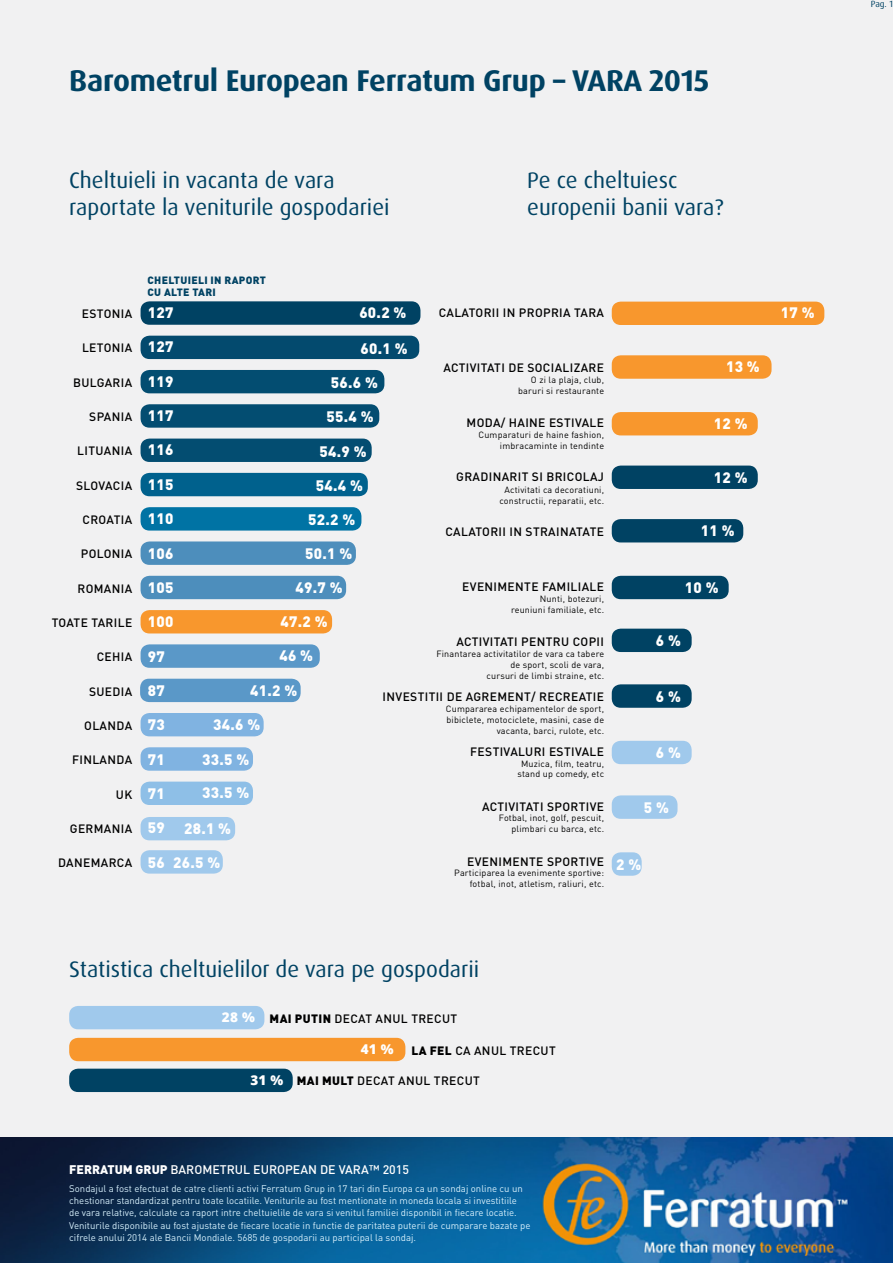
<style>
.page{position:relative;width:893px;height:1263px;background:#f1f1f2}
.page>*{position:absolute;margin:0;border:0;box-sizing:border-box;transform-origin:0 0}
.t1{font:700 30px "Dax Pro";letter-spacing:-.01em;color:#004263}
.t2{font:22.5px/27px "Dax Pro";color:#004263}
.t3{font:900 15px "DINOT";letter-spacing:.02em;color:#fff}
.t4{font:800 13.5px "Open Sans";color:#fff}
.t5{font:500 12.3px "DINOT";color:#fff}
.t6{font:500 12px "DINOT";letter-spacing:.03em;color:#000}
.t7{font:900 10.5px/12.6px "DINOT";letter-spacing:.03em;color:#004263}
.t8{font:9.6px/12.3px "DINOT";color:#d7f0fc}
.t9{font:9px/10.9px "DINOT";letter-spacing:.02em;color:#000;text-align:right}
.t10{font:9px "Dax Pro";color:#004263}
.s1{font-weight:900}
</style>
<div class="page">
<img style="left:0;top:1137px;width:893px;height:126px">
<div style="left:141px;top:301px;width:279px;height:24px;background:#004263;border-radius:9px"></div>
<div style="left:141px;top:336px;width:278px;height:23px;background:#034a6e;border-radius:9px"></div>
<div style="left:141px;top:370px;width:243px;height:23px;background:#034d71;border-radius:9px"></div>
<div style="left:141px;top:404px;width:238px;height:24px;background:#034d71;border-radius:9px"></div>
<div style="left:141px;top:439px;width:231px;height:23px;background:#034d71;border-radius:9px"></div>
<div style="left:141px;top:473px;width:227px;height:23px;background:#00618d;border-radius:9px"></div>
<div style="left:141px;top:507px;width:220px;height:24px;background:#0073a4;border-radius:9px"></div>
<div style="left:141px;top:541px;width:215px;height:24px;background:#4d8ebc;border-radius:9px"></div>
<div style="left:141px;top:576px;width:205px;height:23px;background:#4d8ebc;border-radius:9px"></div>
<div style="left:141px;top:610px;width:191px;height:23px;background:#f8972d;border-radius:9px"></div>
<div style="left:141px;top:644px;width:179px;height:24px;background:#5a98c8;border-radius:9px"></div>
<div style="left:140px;top:679px;width:161px;height:23px;background:#5a98c8;border-radius:9px"></div>
<div style="left:141px;top:713px;width:123px;height:23px;background:#80b3e1;border-radius:9px"></div>
<div style="left:141px;top:747px;width:112px;height:24px;background:#80b3e1;border-radius:9px"></div>
<div style="left:141px;top:782px;width:112px;height:23px;background:#8ebfe7;border-radius:9px"></div>
<div style="left:141px;top:817px;width:94px;height:23px;background:#a0c9ec;border-radius:9px"></div>
<div style="left:141px;top:850px;width:82px;height:23px;background:#a0c9ec;border-radius:9px"></div>
<div style="left:612px;top:302px;width:212px;height:23px;background:#f8972d;border-radius:9px"></div>
<div style="left:612px;top:355px;width:159px;height:24px;background:#f8972d;border-radius:9px"></div>
<div style="left:612px;top:412px;width:146px;height:23px;background:#f8972d;border-radius:9px"></div>
<div style="left:612px;top:466px;width:146px;height:23px;background:#004263;border-radius:9px"></div>
<div style="left:612px;top:519px;width:131px;height:23px;background:#004263;border-radius:9px"></div>
<div style="left:612px;top:576px;width:117px;height:23px;background:#004263;border-radius:9px"></div>
<div style="left:612px;top:629px;width:80px;height:23px;background:#004263;border-radius:9px"></div>
<div style="left:612px;top:684px;width:80px;height:24px;background:#004263;border-radius:9px"></div>
<div style="left:612px;top:741px;width:80px;height:23px;background:#a0c9ec;border-radius:9px"></div>
<div style="left:612px;top:795px;width:65px;height:24px;background:#a0c9ec;border-radius:9px"></div>
<div style="left:612px;top:852px;width:30px;height:24px;background:#a0c9ec;border-radius:9px"></div>
<div style="left:69px;top:1038px;width:336px;height:23px;background:#f8972d;border-radius:9px"></div>
<div style="left:69px;top:1006px;width:195px;height:23px;background:#a0c9ec;border-radius:9px"></div>
<div style="left:69px;top:1069px;width:224px;height:23px;background:#004263;border-radius:9px"></div>
<h1 class="t1" style="left:69px;top:62px;width:642px">Barometrul European Ferratum Grup – VARA 2015</h1>
<h2 class="t2" style="left:69px;top:167px;width:322px">Cheltuieli in vacanta de vara raportate la veniturile gospodariei</h2>
<p class="t7" style="left:148px;top:273px;width:120px">CHELTUIELI IN RAPORT<br>CU ALTE TARI</p>
<h2 class="t2" style="left:527px;top:167px;width:198px">Pe ce cheltuiesc europenii banii vara?</h2>
<h3 class="t6" style="left:82px;top:305px;width:52px">ESTONIA</h3>
<h3 class="t6" style="left:82px;top:340px;width:52px">LETONIA</h3>
<h3 class="t6" style="left:73px;top:374px;width:61px">BULGARIA</h3>
<h3 class="t6" style="left:89px;top:408px;width:45px">SPANIA</h3>
<h3 class="t6" style="left:77px;top:443px;width:56px">LITUANIA</h3>
<h3 class="t6" style="left:76px;top:477px;width:58px">SLOVACIA</h3>
<h3 class="t6" style="left:83px;top:511px;width:51px">CROATIA</h3>
<h3 class="t6" style="left:81px;top:546px;width:53px">POLONIA</h3>
<h3 class="t6" style="left:78px;top:580px;width:56px">ROMANIA</h3>
<h3 class="t6" style="left:52px;top:614px;width:82px">TOATE TARILE</h3>
<h3 class="t6" style="left:97px;top:649px;width:37px">CEHIA</h3>
<h3 class="t6" style="left:89px;top:683px;width:45px">SUEDIA</h3>
<h3 class="t6" style="left:84px;top:717px;width:49px">OLANDA</h3>
<h3 class="t6" style="left:72px;top:752px;width:62px">FINLANDA</h3>
<h3 class="t6" style="left:116px;top:786px;width:18px">UK</h3>
<h3 class="t6" style="left:70px;top:821px;width:64px">GERMANIA</h3>
<h3 class="t6" style="left:58px;top:855px;width:76px">DANEMARCA</h3>
<h3 class="t3" style="left:148px;top:302px;width:27px">127</h3>
<h3 class="t3" style="left:148px;top:337px;width:27px">127</h3>
<h3 class="t3" style="left:148px;top:371px;width:27px">119</h3>
<h3 class="t3" style="left:148px;top:405px;width:27px">117</h3>
<h3 class="t3" style="left:148px;top:440px;width:27px">116</h3>
<h3 class="t3" style="left:148px;top:474px;width:27px">115</h3>
<h3 class="t3" style="left:148px;top:509px;width:27px">110</h3>
<h3 class="t3" style="left:148px;top:543px;width:27px">106</h3>
<h3 class="t3" style="left:148px;top:577px;width:27px">105</h3>
<h3 class="t3" style="left:148px;top:612px;width:27px">100</h3>
<h3 class="t3" style="left:148px;top:646px;width:18px">97</h3>
<h3 class="t3" style="left:148px;top:680px;width:18px">87</h3>
<h3 class="t3" style="left:148px;top:715px;width:18px">73</h3>
<h3 class="t3" style="left:148px;top:749px;width:18px">71</h3>
<h3 class="t3" style="left:148px;top:783px;width:18px">71</h3>
<h3 class="t3" style="left:148px;top:818px;width:18px">59</h3>
<h3 class="t3" style="left:148px;top:852px;width:18px">56</h3>
<h3 class="t3" style="left:359px;top:303px;width:49px">60.2 %</h3>
<h3 class="t3" style="left:360px;top:338px;width:49px">60.1 %</h3>
<h3 class="t3" style="left:331px;top:372px;width:49px">56.6 %</h3>
<h3 class="t3" style="left:327px;top:406px;width:49px">55.4 %</h3>
<h3 class="t3" style="left:320px;top:441px;width:49px">54.9 %</h3>
<h3 class="t3" style="left:316px;top:475px;width:49px">54.4 %</h3>
<h3 class="t3" style="left:308px;top:509px;width:49px">52.2 %</h3>
<h3 class="t3" style="left:305px;top:543px;width:49px">50.1 %</h3>
<h3 class="t3" style="left:296px;top:577px;width:49px">49.7 %</h3>
<h3 class="t3" style="left:280px;top:612px;width:49px">47.2 %</h3>
<h3 class="t3" style="left:279px;top:646px;width:35px">46 %</h3>
<h3 class="t3" style="left:250px;top:680px;width:49px">41.2 %</h3>
<h3 class="t3" style="left:213px;top:714px;width:49px">34.6 %</h3>
<h3 class="t3" style="left:202px;top:749px;width:49px">33.5 %</h3>
<h3 class="t3" style="left:202px;top:783px;width:49px">33.5 %</h3>
<h3 class="t3" style="left:184px;top:819px;width:49px">28.1 %</h3>
<h3 class="t3" style="left:173px;top:852px;width:49px">26.5 %</h3>
<h3 class="t6" style="left:439px;top:304px;width:167px">CALATORII IN PROPRIA TARA</h3>
<h3 class="t6" style="left:443px;top:359px;width:162px">ACTIVITATI DE SOCIALIZARE</h3>
<p class="t9" style="left:518px;top:374px;width:87px">O zi la plaja, club, baruri si restaurante</p>
<p class="t9" style="left:478px;top:429px;width:127px">Cumparaturi de haine fashion, imbracaminte in tendinte</p>
<p class="t9" style="left:499px;top:484px;width:106px;text-align:center">Activitati ca decoratiuni, constructii, reparatii, etc.</p>
<h3 class="t6" style="left:467px;top:414px;width:139px">MODA/ HAINE ESTIVALE</h3>
<h3 class="t6" style="left:456px;top:469px;width:149px">GRADINARIT SI BRICOLAJ</h3>
<h3 class="t6" style="left:445px;top:524px;width:160px">CALATORII IN STRAINATATE</h3>
<h3 class="t6" style="left:462px;top:579px;width:143px">EVENIMENTE FAMILIALE</h3>
<p class="t9" style="left:511px;top:593px;width:95px">Nunti, botezuri, reuniuni familiale, etc.</p>
<p class="t9" style="left:436px;top:648px;width:169px">Finantarea activitatilor de vara ca tabere de sport, scoli de vara,<br>cursuri de limbi straine, etc.</p>
<p class="t9" style="left:446px;top:703px;width:160px">Cumpararea echipamentelor de sport, bibiclete, motociclete, masini, case de vacanta, barci, rulote, etc.</p>
<p class="t9" style="left:518px;top:757px;width:88px;text-align:center">Muzica, film, teatru, stand up comedy, etc</p>
<p class="t9" style="left:499px;top:812px;width:107px">Fotbal, inot, golf, pescuit, plimbari cu barca, etc.</p>
<p class="t9" style="left:454px;top:867px;width:151px">Participarea la evenimente sportive: fotbal, inot, atletism, raliuri, etc.</p>
<h3 class="t6" style="left:456px;top:634px;width:149px">ACTIVITATI PENTRU COPII</h3>
<h3 class="t6" style="left:383px;top:688px;width:223px">INVESTITII DE AGREMENT/ RECREATIE</h3>
<h3 class="t6" style="left:470px;top:743px;width:135px">FESTIVALURI ESTIVALE</h3>
<h3 class="t6" style="left:482px;top:798px;width:123px">ACTIVITATI SPORTIVE</h3>
<h3 class="t6" style="left:467px;top:853px;width:138px">EVENIMENTE SPORTIVE</h3>
<h3 class="t3" style="left:726px;top:357px;width:35px">13 %</h3>
<h3 class="t3" style="left:714px;top:414px;width:35px">12 %</h3>
<h3 class="t3" style="left:714px;top:467px;width:35px">12 %</h3>
<h3 class="t3" style="left:701px;top:521px;width:35px">11 %</h3>
<h3 class="t3" style="left:685px;top:577px;width:35px">10 %</h3>
<h3 class="t3" style="left:656px;top:630px;width:27px">6 %</h3>
<h3 class="t3" style="left:656px;top:686px;width:27px">6 %</h3>
<h3 class="t3" style="left:656px;top:742px;width:27px">6 %</h3>
<h3 class="t3" style="left:644px;top:797px;width:27px">5 %</h3>
<h3 class="t3" style="left:616px;top:854px;width:27px">2 %</h3>
<h3 class="t3" style="left:781px;top:303px;width:35px">17 %</h3>
<h2 class="t2" style="left:69px;top:955px;width:412px">Statistica cheltuielilor de vara pe gospodarii</h2>
<h3 class="t4" style="left:222px;top:1007px;width:34px">28 %</h3>
<h3 class="t4" style="left:361px;top:1039px;width:34px">41 %</h3>
<h3 class="t4" style="left:250px;top:1070px;width:34px">31 %</h3>
<h3 class="t6" style="left:270px;top:1010px;width:189px"><span class="s1">MAI PUTIN</span> DECAT ANUL TRECUT</h3>
<h3 class="t6" style="left:411px;top:1042px;width:146px"><span class="s1">LA FEL</span> CA ANUL TRECUT</h3>
<h3 class="t6" style="left:297px;top:1073px;width:185px"><span class="s1">MAI MULT</span> DECAT ANUL TRECUT</h3>
<h3 class="t5" style="left:69px;top:1161px;width:341px"><span class="s1">FERRATUM GRUP</span> BAROMETRUL EUROPEAN DE VARA™ 2015</h3>
<p class="t8" style="left:69px;top:1182px;width:463px">Sondajul a fost efectuat de catre clienti activi Ferratum Grup in 17 tari din Europa ca un sondaj online cu un chestionar standardizat pentru toate locatiile. Veniturile au fost mentionate in moneda locala si investitiile<br>de vara relative, calculate ca raport intre cheltuielile de vara si venitul familiei disponibil in fiecare locatie.<br>Veniturile disponibile au fost ajustate de fiecare locatie in functie de paritatea puterii de cumparare bazate pe cifrele anului 2014 ale Bancii Mondiale. 5685 de gospodarii au participal la sondaj.</p>
<p class="t10" style="left:871px;top:-2px;width:24px">Pag. 1</p>
</div>
